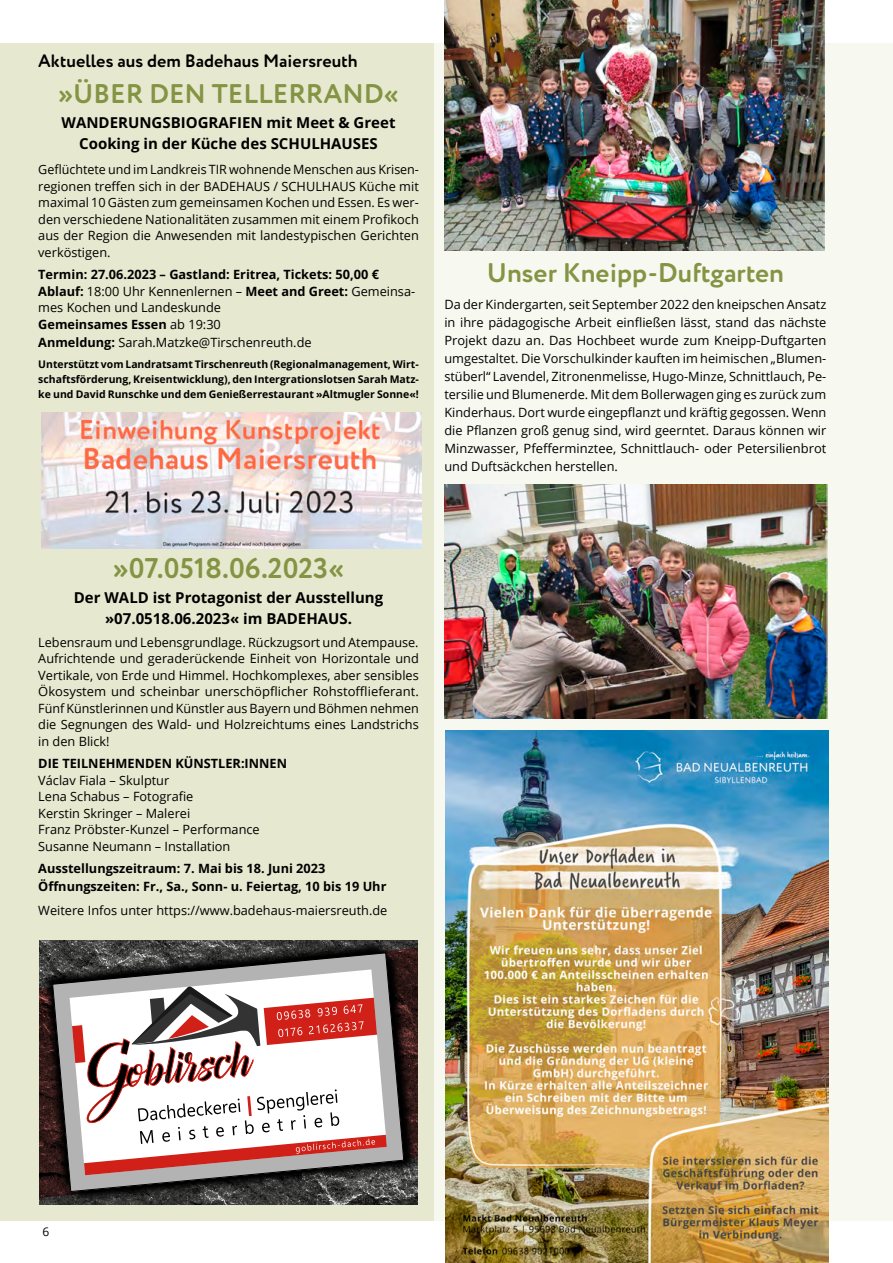
<style>
.page{position:relative;width:893px;height:1263px;background:#fff}
.page>*{position:absolute;margin:0;border:0;box-sizing:border-box;transform-origin:0 0}
.t1{font:700 28.5px "Circe Rounded";color:#849444}
.t2{font:700 27px "Circe Rounded";color:#849444}
.t3{font:700 18px "Circe Rounded";color:#000}
.t4{font:700 15px/21px "Open Sans";color:#000;text-align:center}
.t5{font:12.75px/16.5px "Open Sans";color:#000;text-align:justify}
.t6{font:700 12.75px/16.5px "Open Sans";color:#000}
.t7{font:12px "Open Sans";color:#000}
.t8{font:700 10.5px/15px "Open Sans";color:#000;text-align:justify}
.s1{font-weight:400}
.s2{font-weight:700}
</style>
<div class="page">
<div style="left:0;top:43px;width:893px;height:1177px;background:#f7f8f0"></div>
<div style="left:0;top:43px;width:434px;height:1177px;background:#e6e9cf"></div>
<img style="left:445px;top:730px;width:383px;height:533px">
<img style="left:444px;top:485px;width:383px;height:234px">
<img style="left:444px;top:0;width:381px;height:251px">
<img style="left:42px;top:413px;width:380px;height:136px">
<svg style="left:39px;top:941px;width:379px;height:263px;background:#3b3231"></svg>
<svg style="left:51px;top:950px;width:355px;height:245px;background:#342f2e"></svg>
<svg style="left:52px;top:952px;width:352px;height:240px;background:#b5a1a0"></svg>
<h3 class="t3" style="left:38px;top:50px;width:321px">Aktuelles aus dem Badehaus Maiersreuth</h3>
<h2 class="t2" style="left:59px;top:77px;width:341px">»ÜBER DEN TELLERRAND«</h2>
<p class="t4" style="left:62px;top:111px;width:335px">WANDERUNGSBIOGRAFIEN mit Meet &amp; Greet<br>Cooking in der Küche des SCHULHAUSES</p>
<p class="t5" style="left:38px;top:161px;width:382px">Geflüchtete und im Landkreis TIR wohnende Menschen aus Krisen&shy;regionen treffen sich in der BADEHAUS / SCHULHAUS Küche mit maximal 10 Gästen zum gemeinsamen Kochen und Essen. Es wer&shy;den verschiedene Nationalitäten zusammen mit einem Profikoch aus der Region die Anwesenden mit landestypischen Gerichten verköstigen.</p>
<p class="t6" style="left:38px;top:266px;width:378px">Termin: 27.06.2023 – Gastland: Eritrea, Tickets: 50,00 € Ablauf: <span class="s1">18:00 Uhr Kennenlernen –</span> Meet and Greet: <span class="s1">Gemeinsa&shy;mes Kochen und Landeskunde<br></span>Gemeinsames Essen <span class="s1">ab 19:30</span></p>
<p class="t5" style="left:38px;top:334px;width:275px"><span class="s2">Anmeldung:</span> Sarah.Matzke@Tirschenreuth.de</p>
<p class="t8" style="left:38px;top:356px;width:382px">Unterstützt vom Landratsamt Tirschenreuth (Regionalmanagement, Wirt&shy;schaftsförderung, Kreisentwicklung), den Intergrationslotsen Sarah Matz&shy;ke und David Runschke und dem Genießerrestaurant »Altmugler Sonne«!</p>
<h2 class="t2" style="left:487px;top:257px;width:299px">Unser Kneipp-Duftgarten</h2>
<p class="t5" style="left:444px;top:295px;width:384px;line-height:18px">Da der Kindergarten, seit September 2022 den kneipschen Ansatz in ihre pädagogische Arbeit einfließen lässt, stand das nächste Projekt dazu an. Das Hochbeet wurde zum Kneipp-Duftgarten umgestaltet. Die Vorschulkinder kauften im heimischen „Blumen&shy;stüberl“ Lavendel, Zitronenmelisse, Hugo-Minze, Schnittlauch, Pe&shy;tersilie und Blumenerde. Mit dem Bollerwagen ging es zurück zum Kinderhaus. Dort wurde eingepflanzt und kräftig gegossen. Wenn die Pflanzen groß genug sind, wird geerntet. Daraus können wir Minzwasser, Pfefferminztee, Schnittlauch- oder Petersilienbrot und Duftsäckchen herstellen.</p>
<h1 class="t1" style="left:113px;top:551px;width:232px">»07.0518.06.2023«</h1>
<p class="t4" style="left:74px;top:587px;width:311px">Der WALD ist Protagonist der Ausstellung »07.0518.06.2023« im BADEHAUS.</p>
<p class="t5" style="left:38px;top:633px;width:382px">Lebensraum und Lebensgrundlage. Rückzugsort und Atempause.<br>Aufrichtende und geraderückende Einheit von Horizontale und Vertikale, von Erde und Himmel. Hochkomplexes, aber sensibles Ökosystem und scheinbar unerschöpflicher Rohstofflieferant.<br>Fünf Künstlerinnen und Künstler aus Bayern und Böhmen nehmen die Segnungen des Wald- und Holzreichtums eines Landstrichs in den Blick!</p>
<p class="t6" style="left:38px;top:755px;width:250px">DIE TEILNEHMENDEN KÜNSTLER:INNEN</p>
<p class="t5" style="left:38px;top:771px;width:223px;text-align:left">Václav Fiala – Skulptur<br>Lena Schabus – Fotografie<br>Kerstin Skringer – Malerei<br>Franz Pröbster-Kunzel – Performance<br>Susanne Neumann – Installation</p>
<p class="t6" style="left:38px;top:859px;width:350px;line-height:18px">Ausstellungszeitraum: 7. Mai bis 18. Juni 2023<br>Öffnungszeiten: Fr., Sa., Sonn- u. Feiertag, 10 bis 19 Uhr</p>
<p class="t5" style="left:38px;top:902px;width:351px">Weitere Infos unter https://www.badehaus-maiersreuth.de</p>
<p class="t7" style="left:43px;top:1223px;width:8px">6</p>
</div>
